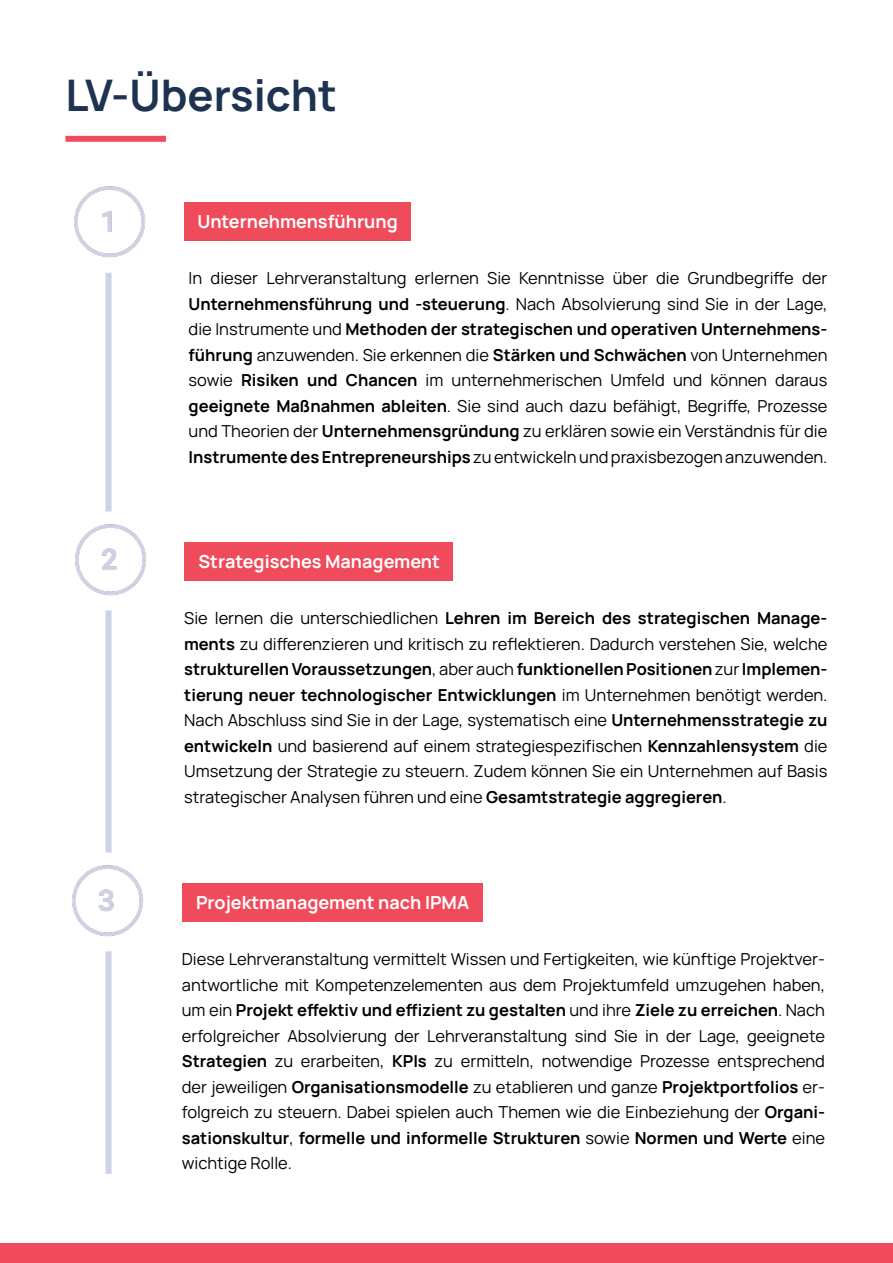
<style>
.page{position:relative;width:893px;height:1263px;background:#fff}
.page>*{position:absolute;margin:0;border:0;box-sizing:border-box;transform-origin:0 0}
.t1{font:700 43.5px "Manrope";color:#1e3351}
.t2{font:700 18px "Manrope";color:#fff}
.t3{font:16.5px/25.5px "Manrope";color:#000;text-align:justify}
.s1{font-weight:700}
</style>
<div class="page">
<div style="left:65px;top:136px;width:101px;height:6px;background:#f04b5a"></div>
<div style="left:0;top:1243px;width:893px;height:20px;background:#f04b5a"></div>
<div style="left:106px;top:189px;width:6px;height:985px;background:#cdd2e6"></div>
<div style="left:184px;top:202px;width:226px;height:39px;background:#f04b5a"></div>
<div style="left:58px;top:174px;width:102px;height:99px;background:#fff;border-radius:50%"></div>
<img style="left:74px;top:186px;width:72px;height:72px">
<div style="left:184px;top:542px;width:269px;height:39px;background:#f04b5a"></div>
<div style="left:58px;top:511px;width:102px;height:99px;background:#fff;border-radius:50%"></div>
<img style="left:75px;top:524px;width:72px;height:72px">
<div style="left:182px;top:883px;width:300px;height:38px;background:#f04b5a"></div>
<div style="left:56px;top:852px;width:102px;height:99px;background:#fff;border-radius:50%"></div>
<img style="left:72px;top:865px;width:72px;height:72px">
<h1 class="t1" style="left:65px;top:65px;width:273px">LV-Übersicht</h1>
<p class="t2" style="left:197px;top:209px;width:202px">Unternehmensführung</p>
<p class="t3" style="left:189px;top:265px;width:640px">In dieser Lehrveranstaltung erlernen Sie Kenntnisse über die Grundbegriffe der <span class="s1">Unternehmensführung und -steuerung</span>. Nach Absolvierung sind Sie in der Lage, die Instrumente und <span class="s1">Methoden der strategischen und operativen Unternehmens&shy;führung</span> anzuwenden. Sie erkennen die <span class="s1">Stärken und Schwächen</span> von Unternehmen sowie <span class="s1">Risiken und Chancen</span> im unternehmerischen Umfeld und können daraus <span class="s1">geeignete Maßnahmen ableiten</span>. Sie sind auch dazu befähigt, Begriffe, Prozesse und Theorien der <span class="s1">Unternehmensgründung</span> zu erklären sowie ein Verständnis für die <span class="s1">Instrumente des Entrepreneurships</span> zu entwickeln und praxisbezogen anzuwenden.</p>
<p class="t2" style="left:198px;top:549px;width:243px">Strategisches Management</p>
<p class="t3" style="left:184px;top:605px;width:645px">Sie lernen die unterschiedlichen <span class="s1">Lehren im Bereich des strategischen Manage&shy;ments</span> zu differenzieren und kritisch zu reflektieren. Dadurch verstehen Sie, welche <span class="s1">strukturellen Voraussetzungen</span>, aber auch <span class="s1">funktionellen Positionen</span> zur <span class="s1">Implemen&shy;tierung neuer technologischer Entwicklungen</span> im Unternehmen benötigt werden.<br>Nach Abschluss sind Sie in der Lage, systematisch eine <span class="s1">Unternehmensstrategie zu entwickeln</span> und basierend auf einem strategiespezifischen <span class="s1">Kennzahlensystem</span> die Umsetzung der Strategie zu steuern. Zudem können Sie ein Unternehmen auf Basis strategischer Analysen führen und eine <span class="s1">Gesamtstrategie aggregieren</span>.</p>
<p class="t2" style="left:196px;top:889px;width:274px">Projektmanagement nach IPMA</p>
<p class="t3" style="left:182px;top:946px;width:645px">Diese Lehrveranstaltung vermittelt Wissen und Fertigkeiten, wie künftige Projektver&shy;antwortliche mit Kompetenzelementen aus dem Projektumfeld umzugehen haben, um ein <span class="s1">Projekt effektiv und effizient zu gestalten</span> und ihre <span class="s1">Ziele zu erreichen</span>. Nach erfolgreicher Absolvierung der Lehrveranstaltung sind Sie in der Lage, geeignete <span class="s1">Strategien</span> zu erarbeiten, <span class="s1">KPIs</span> zu ermitteln, notwendige Prozesse entsprechend der jeweiligen <span class="s1">Organisationsmodelle</span> zu etablieren und ganze <span class="s1">Projektportfolios</span> er&shy;folgreich zu steuern. Dabei spielen auch Themen wie die Einbeziehung der <span class="s1">Organi&shy;sationskultur</span>, <span class="s1">formelle und informelle Strukturen</span> sowie <span class="s1">Normen und Werte</span> eine wichtige Rolle.</p>
</div>
